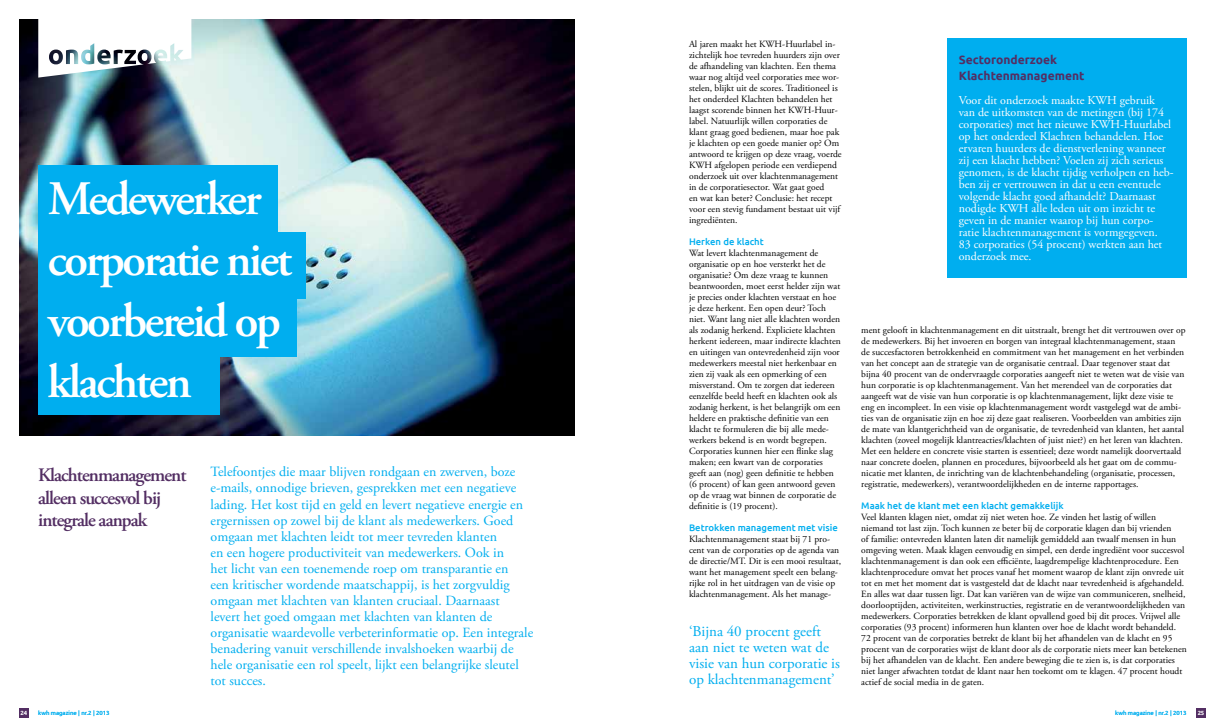
<style>
.page{position:relative;width:1225px;height:726px;background:#fff}
.page>*{position:absolute;margin:0;border:0;box-sizing:border-box;transform-origin:0 0}
.t1{font:600 48px/61px "Adobe Garamond Pro";letter-spacing:-.05em;color:#fff}
.t2{font:600 19px/22.8px "Adobe Garamond Pro";letter-spacing:-.05em;color:#532e63}
.t3{font:15px/16px "Adobe Garamond Pro";color:#00aeef}
.t4{font:14px/16px "Adobe Garamond Pro";color:#00aeef}
.t5{font:12px/12px "Adobe Garamond Pro";color:#fff}
.t6{font:700 12px/16px "Ubuntu";color:#532e63}
.t7{font:9.5px/11px "Adobe Garamond Pro";color:#000}
.t8{font:500 9.5px "Ubuntu";color:#00aeef}
.t9{font:6px "Ubuntu";color:#00aeef}
.t10{font:700 6px "Ubuntu";letter-spacing:-.025em;color:#fff}
</style>
<div class="page">
<div style="left:19px;top:708px;width:10px;height:10px;background:#532e63"></div>
<div style="left:1196px;top:708px;width:9px;height:10px;background:#532e63"></div>
<div style="left:947px;top:38px;width:239px;height:239px;background:#00aeef"></div>
<img style="left:19px;top:19px;width:555px;height:416px">
<div style="left:38px;top:232px;width:268px;height:67px;background:#00aeef"></div>
<div style="left:38px;top:165px;width:239px;height:68px;background:#00aeef"></div>
<div style="left:38px;top:290px;width:259px;height:67px;background:#00aeef"></div>
<div style="left:38px;top:348px;width:182px;height:67px;background:#00aeef"></div>
<svg style="left:38px;top:19px;width:153px;height:59px"></svg>
<h1 class="t1" style="left:48px;top:169px;width:246px">Medewerker corporatie niet voorbereid op klachten</h1>
<h2 class="t2" style="left:38px;top:463px;width:150px">Klachtenmanagement alleen succesvol bij integrale aanpak</h2>
<p class="t4" style="left:210px;top:464px;width:324px">Telefoontjes die maar blijven rondgaan en zwerven, boze e-mails, onnodige brieven, gesprekken met een negatieve lading. Het kost tijd en geld en levert negatieve energie en ergernissen op zowel bij de klant als medewerkers. Goed omgaan met klachten leidt tot meer tevreden klanten<br>en een hogere productiviteit van medewerkers. Ook in<br>het licht van een toenemende roep om transparantie en<br>een kritischer wordende maatschappij, is het zorgvuldig omgaan met klachten van klanten cruciaal. Daarnaast<br>levert het goed omgaan met klachten van klanten de organisatie waardevolle verbeterinformatie op. Een integrale benadering vanuit verschillende invalshoeken waarbij de hele organisatie een rol speelt, lijkt een belangrijke sleutel tot succes.</p>
<p class="t7" style="left:689px;top:39px;width:154px">Al jaren maakt het KWH-Huurlabel in&shy;zichtelijk hoe tevreden huurders zijn over de afhandeling van klachten. Een thema waar nog altijd veel corporaties mee wor&shy;stelen, blijkt uit de scores. Traditioneel is het onderdeel Klachten behandelen het laagst scorende binnen het KWH-Huur&shy;label. Natuurlijk willen corporaties de klant graag goed bedienen, maar hoe pak je klachten op een goede manier op? Om antwoord te krijgen op deze vraag, voerde KWH afgelopen periode een verdiepend onderzoek uit over klachtenmanagement in de corporatiesector. Wat gaat goed<br>en wat kan beter? Conclusie: het recept voor een stevig fundament bestaat uit vijf ingrediënten.</p>
<p class="t8" style="left:689px;top:236px;width:76px">Herken de klacht</p>
<p class="t7" style="left:689px;top:248px;width:153px">Wat levert klachtenmanagement de organisatie op en hoe versterkt het de organisatie? Om deze vraag te kunnen beantwoorden, moet eerst helder zijn wat je precies onder klachten verstaat en hoe je deze herkent. Een open deur? Toch niet. Want lang niet alle klachten worden als zodanig herkend. Expliciete klachten herkent iedereen, maar indirecte klachten en uitingen van ontevredenheid zijn voor medewerkers meestal niet herkenbaar en zien zij vaak als een opmerking of een misverstand. Om te zorgen dat iedereen eenzelfde beeld heeft en klachten ook als zodanig herkent, is het belangrijk om een heldere en praktische definitie van een klacht te formuleren die bij alle mede&shy;werkers bekend is en wordt begrepen.<br>Corporaties kunnen hier een flinke slag maken; een kwart van de corporaties geeft aan (nog) geen definitie te hebben (6 procent) of kan geen antwoord geven op de vraag wat binnen de corporatie de definitie is (19 procent).</p>
<p class="t8" style="left:689px;top:522px;width:150px">Betrokken management met visie</p>
<p class="t7" style="left:689px;top:534px;width:153px">Klachtenmanagement staat bij 71 pro&shy;cent van de corporaties op de agenda van de directie/MT. Dit is een mooi resultaat, want het management speelt een belang&shy;rijke rol in het uitdragen van de visie op klachtenmanagement. Als het manage-</p>
<h3 class="t3" style="left:689px;top:623px;width:152px">‘Bijna 40 procent geeft aan niet te weten wat de visie van hun corporatie is op klachtenmanagement’</h3>
<p class="t6" style="left:958px;top:51px;width:127px">Sectoronderzoek<br>Klachtenmanagement</p>
<p class="t5" style="left:958px;top:94px;width:216px">Voor dit onderzoek maakte KWH gebruik van de uitkomsten van de metingen (bij 174 corporaties) met het nieuwe KWH-Huurlabel op het onderdeel Klachten behandelen. Hoe ervaren huurders de dienstverlening wanneer zij een klacht hebben? Voelen zij zich serieus genomen, is de klacht tijdig verholpen en heb&shy;ben zij er vertrouwen in dat u een eventuele volgende klacht goed afhandelt? Daarnaast nodigde KWH alle leden uit om inzicht te geven in de manier waarop bij hun corpo&shy;ratie klachtenmanagement is vormgegeven.<br>83 corporaties (54 procent) werkten aan het onderzoek mee.</p>
<p class="t7" style="left:861px;top:325px;width:326px">ment gelooft in klachtenmanagement en dit uitstraalt, brengt het dit vertrouwen over op de medewerkers. Bij het invoeren en borgen van integraal klachtenmanagement, staan de succesfactoren betrokkenheid en commitment van het management en het verbinden van het concept aan de strategie van de organisatie centraal. Daar tegenover staat dat bijna 40 procent van de ondervraagde corporaties aangeeft niet te weten wat de visie van hun corporatie is op klachtenmanagement. Van het merendeel van de corporaties dat aangeeft wat de visie van hun corporatie is op klachtenmanagement, lijkt deze visie te eng en incompleet. In een visie op klachtenmanagement wordt vastgelegd wat de ambi&shy;ties van de organisatie zijn en hoe zij deze gaat realiseren. Voorbeelden van ambities zijn de mate van klantgerichtheid van de organisatie, de tevredenheid van klanten, het aantal klachten (zoveel mogelijk klantreacties/klachten of juist niet?) en het leren van klachten.<br>Met een heldere en concrete visie starten is essentieel; deze wordt namelijk doorvertaald naar concrete doelen, plannen en procedures, bijvoorbeeld als het gaat om de commu&shy;nicatie met klanten, de inrichting van de klachtenbehandeling (organisatie, processen, registratie, medewerkers), verantwoordelijkheden en de interne rapportages.</p>
<p class="t8" style="left:861px;top:500px;width:204px">Maak het de klant met een klacht gemakkelijk</p>
<p class="t7" style="left:861px;top:512px;width:327px">Veel klanten klagen niet, omdat zij niet weten hoe. Ze vinden het lastig of willen niemand tot last zijn. Toch kunnen ze beter bij de corporatie klagen dan bij vrienden<br>of familie: ontevreden klanten laten dit namelijk gemiddeld aan twaalf mensen in hun omgeving weten. Maak klagen eenvoudig en simpel, een derde ingrediënt voor succesvol klachtenmanagement is dan ook een efficiënte, laagdrempelige klachtenprocedure. Een klachtenprocedure omvat het proces vanaf het moment waarop de klant zijn onvrede uit tot en met het moment dat is vastgesteld dat de klacht naar tevredenheid is afgehandeld.<br>En alles wat daar tussen ligt. Dat kan variëren van de wijze van communiceren, snelheid, doorlooptijden, activiteiten, werkinstructies, registratie en de verantwoordelijkheden van medewerkers. Corporaties betrekken de klant opvallend goed bij dit proces. Vrijwel alle corporaties (93 procent) informeren hun klanten over hoe de klacht wordt behandeld.<br>72 procent van de corporaties betrekt de klant bij het afhandelen van de klacht en 95 procent van de corporaties wijst de klant door als de corporatie niets meer kan betekenen bij het afhandelen van de klacht. Een andere beweging die te zien is, is dat corporaties niet langer afwachten totdat de klant naar hen toekomt om te klagen. 47 procent houdt actief de social media in de gaten.</p>
<p class="t10" style="left:21px;top:709px;width:8px">1224</p>
<p class="t9" style="left:38px;top:709px;width:73px">kwh magazine | nr.2 | 2013</p>
<p class="t9" style="left:1115px;top:709px;width:73px">kwh magazine | nr.2 | 2013</p>
<p class="t10" style="left:1197px;top:709px;width:8px">1225</p>
</div>
